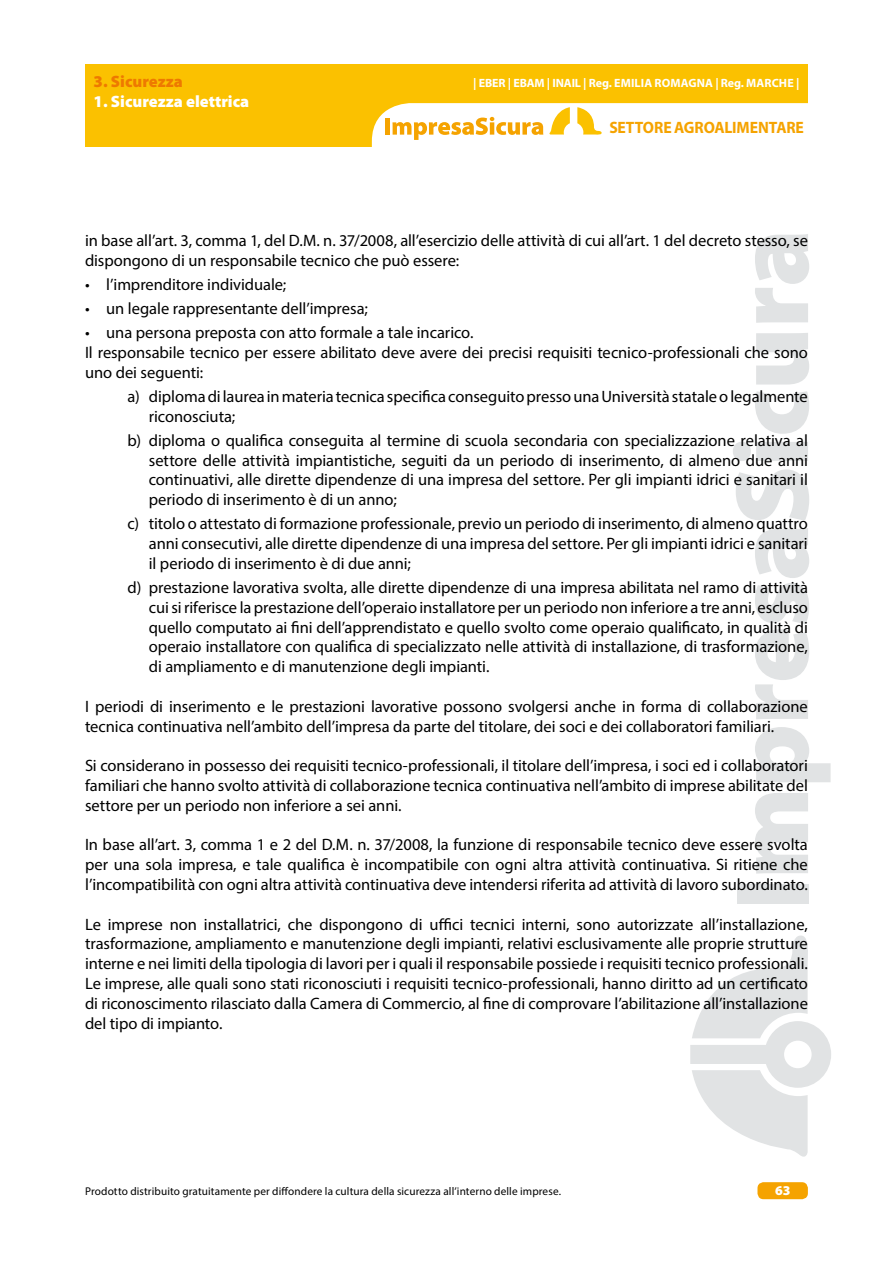
<style>
.page{position:relative;width:893px;height:1263px;background:#fff}
.page>*{position:absolute;margin:0;border:0;box-sizing:border-box;transform-origin:0 0}
.t1{font:16.5px/19.8px "Myriad Pro";letter-spacing:-.005em;color:#000;text-align:justify}
.t2{font:700 16.5px "Myriad Pro";letter-spacing:-.01em;color:#f5a300;scale:.95 1}
.t3{font:900 16.5px "Myriad Pro";color:#fff}
.t4{font:900 16.5px "Myriad Pro";color:#ee7900}
.t5{font:900 13.5px "Myriad Pro";color:#fff}
.t6{font:700 12px "Myriad Pro";color:#fff}
.t7{font:11.25px "Myriad Pro";letter-spacing:.01em;color:#000}
</style>
<div class="page">
<div style="left:757px;top:1182px;width:51px;height:17px;background:#f5a300;border-radius:6px"></div>
<svg style="left:690px;top:935px;width:141px;height:222px"></svg>
<div style="left:737px;top:884px;width:71px;height:20px;background:#e1e3e4"></div>
<svg style="left:755px;top:793px;width:53px;height:80px"></svg>
<svg style="left:755px;top:727px;width:76px;height:56px"></svg>
<svg style="left:755px;top:528px;width:54px;height:191px"></svg>
<svg style="left:736px;top:469px;width:73px;height:52px"></svg>
<svg style="left:733px;top:442px;width:75px;height:19px"></svg>
<svg style="left:755px;top:391px;width:54px;height:43px"></svg>
<svg style="left:756px;top:333px;width:53px;height:51px"></svg>
<svg style="left:755px;top:234px;width:54px;height:89px"></svg>
<div style="left:85px;top:64px;width:723px;height:83px;background:#fbc100"></div>
<div style="left:372px;top:103px;width:496px;height:88px;background:#fff;border-radius:38px"></div>
<div style="left:385px;top:118px;width:5px;height:17px;background:#f5a300"></div>
<svg style="left:392px;top:107px;width:210px;height:33px"></svg>
<p class="t4" style="left:94px;top:72px;width:91px">3. Sicurezza</p>
<p class="t3" style="left:94px;top:92px;width:157px">1. Sicurezza elettrica</p>
<p class="t6" style="left:473px;top:75px;width:328px">| EBER | EBAM | INAIL | Reg. EMILIA ROMAGNA | Reg. MARCHE |</p>
<p class="t2" style="left:609px;top:117px;width:206px">SETTORE AGROALIMENTARE</p>
<p class="t1" style="left:85px;top:231px;width:724px">in base all’art. 3, comma 1, del D.M. n. 37/2008, all’esercizio delle attività di cui all’art. 1 del decreto stesso, se dispongono di un responsabile tecnico che può essere:</p>
<p class="t1" style="left:85px;top:274px;width:203px">• l’imprenditore individuale;</p>
<p class="t1" style="left:85px;top:298px;width:284px">• un legale rappresentante dell’impresa;</p>
<p class="t1" style="left:85px;top:323px;width:724px;text-align:left">• una persona preposta con atto formale a tale incarico.<br>Il responsabile tecnico per essere abilitato deve avere dei precisi requisiti tecnico-professionali che sono uno dei seguenti:</p>
<p class="t1" style="left:149px;top:386px;width:660px;text-indent:-21px">a) diploma di laurea in materia tecnica specifica conseguito presso una Università statale o legalmente riconosciuta;</p>
<p class="t1" style="left:149px;top:430px;width:661px;text-indent:-21px">b) diploma o qualifica conseguita al termine di scuola secondaria con specializzazione relativa al settore delle attività impiantistiche, seguiti da un periodo di inserimento, di almeno due anni continuativi, alle dirette dipendenze di una impresa del settore. Per gli impianti idrici e sanitari il periodo di inserimento è di un anno;</p>
<p class="t1" style="left:149px;top:513px;width:661px;text-indent:-21px">c) titolo o attestato di formazione professionale, previo un periodo di inserimento, di almeno quattro anni consecutivi, alle dirette dipendenze di una impresa del settore. Per gli impianti idrici e sanitari il periodo di inserimento è di due anni;</p>
<p class="t1" style="left:149px;top:577px;width:661px;text-indent:-21px">d) prestazione lavorativa svolta, alle dirette dipendenze di una impresa abilitata nel ramo di attività cui si riferisce la prestazione dell’operaio installatore per un periodo non inferiore a tre anni, escluso quello computato ai fini dell’apprendistato e quello svolto come operaio qualificato, in qualità di operaio installatore con qualifica di specializzato nelle attività di installazione, di trasformazione, di ampliamento e di manutenzione degli impianti.</p>
<p class="t1" style="left:85px;top:696px;width:724px">I periodi di inserimento e le prestazioni lavorative possono svolgersi anche in forma di collaborazione tecnica continuativa nell’ambito dell’impresa da parte del titolare, dei soci e dei collaboratori familiari.</p>
<p class="t1" style="left:85px;top:755px;width:724px">Si considerano in possesso dei requisiti tecnico-professionali, il titolare dell’impresa, i soci ed i collaboratori familiari che hanno svolto attività di collaborazione tecnica continuativa nell’ambito di imprese abilitate del settore per un periodo non inferiore a sei anni.</p>
<p class="t1" style="left:85px;top:835px;width:724px">In base all’art. 3, comma 1 e 2 del D.M. n. 37/2008, la funzione di responsabile tecnico deve essere svolta per una sola impresa, e tale qualifica è incompatibile con ogni altra attività continuativa. Si ritiene che l’incompatibilità con ogni altra attività continuativa deve intendersi riferita ad attività di lavoro subordinato.</p>
<p class="t1" style="left:85px;top:914px;width:724px">Le imprese non installatrici, che dispongono di uffici tecnici interni, sono autorizzate all’installazione, trasformazione, ampliamento e manutenzione degli impianti, relativi esclusivamente alle proprie strutture interne e nei limiti della tipologia di lavori per i quali il responsabile possiede i requisiti tecnico professionali.<br>Le imprese, alle quali sono stati riconosciuti i requisiti tecnico-professionali, hanno diritto ad un certificato di riconoscimento rilasciato dalla Camera di Commercio, al fine di comprovare l’abilitazione all’installazione del tipo di impianto.</p>
<p class="t7" style="left:85px;top:1184px;width:477px">Prodotto distribuito gratuitamente per diffondere la cultura della sicurezza all’interno delle imprese.</p>
<p class="t5" style="left:775px;top:1183px;width:17px">63</p>
</div>
